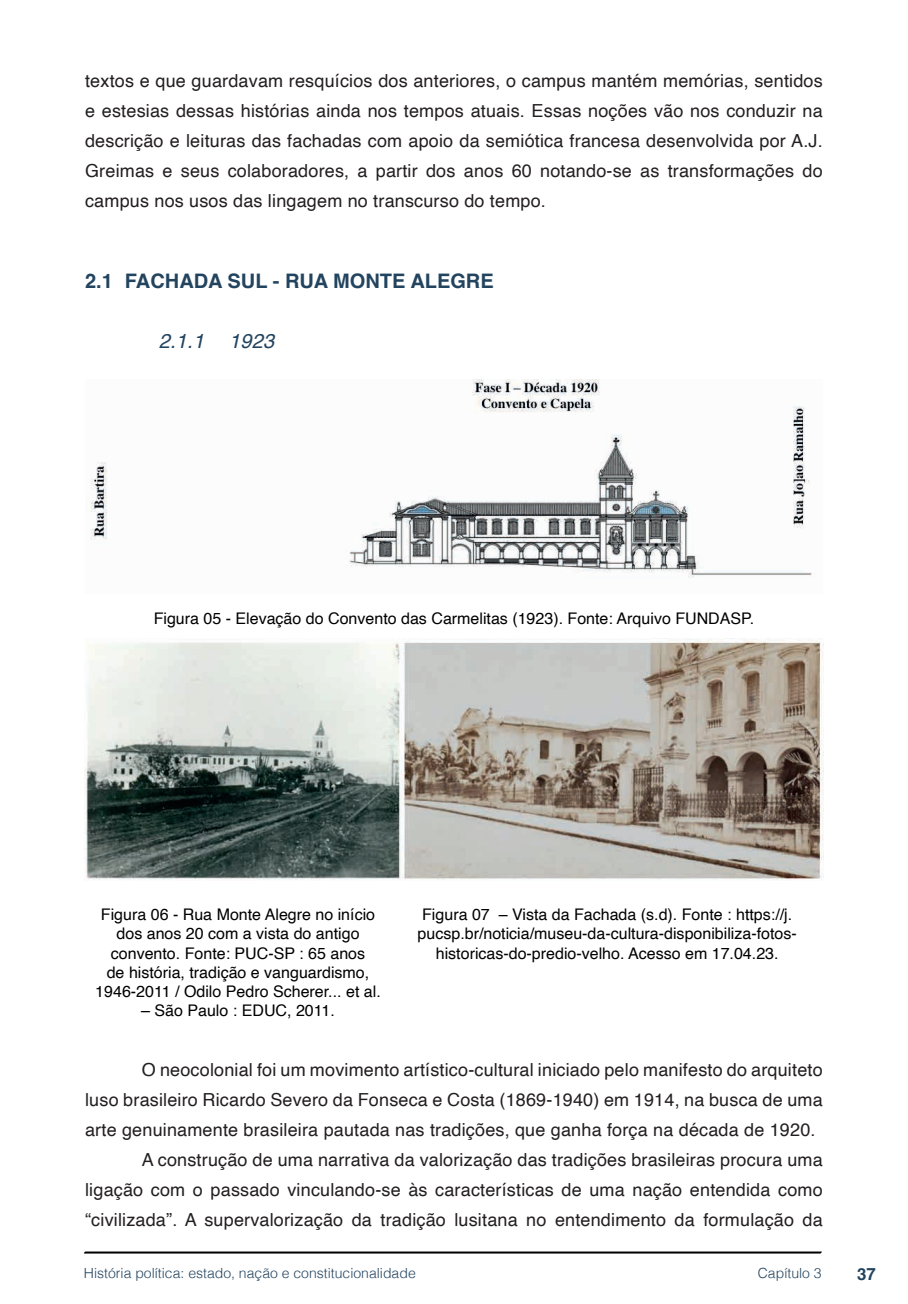
<style>
.page{position:relative;width:908px;height:1304px;background:#fff}
.page>*{position:absolute;margin:0;border:0;box-sizing:border-box;transform-origin:0 0}
.t1{font:700 20px "Helvetica";color:#23445f}
.t2{font:italic 20px "Helvetica";color:#23445f}
.t3{font:18px/30px "Helvetica";letter-spacing:.01em;color:#231f20;text-align:justify}
.t4{font:700 16.8px "Helvetica";color:#23445f}
.t5{font:16px/19.2px "Helvetica";color:#000;text-align:center}
.t6{font:300 14px "Helvetica";color:#23445f}
</style>
<div class="page">
<svg style="left:84px;top:1251px;width:737px;height:3px;background:#515151"></svg>
<img style="left:90px;top:379px;width:722px;height:199px">
<img style="left:85px;top:639px;width:737px;height:242px">
<p class="t3" style="left:85px;top:66px;width:738px">textos e que guardavam resquícios dos anteriores, o campus mantém memórias, sentidos e estesias dessas histórias ainda nos tempos atuais. Essas noções vão nos conduzir na descrição e leituras das fachadas com apoio da semiótica francesa desenvolvida por A.J.<br>Greimas e seus colaboradores, a partir dos anos 60 notando-se as transformações do campus nos usos das lingagem no transcurso do tempo.</p>
<p class="t1" style="left:85px;top:269px;width:410px">2.1 FACHADA SUL - RUA MONTE ALEGRE</p>
<p class="t2" style="left:159px;top:325px;width:47px">2.1.1</p>
<p class="t2" style="left:229px;top:325px;width:47px">1923</p>
<p class="t5" style="left:154px;top:610px;width:602px">Figura 05 - Elevação do Convento das Carmelitas (1923). Fonte: Arquivo FUNDASP.</p>
<p class="t5" style="left:95px;top:905px;width:287px">Figura 06 - Rua Monte Alegre no início dos anos 20 com a vista do antigo convento. Fonte: PUC-SP : 65 anos<br>de história, tradição e vanguardismo, 1946-2011 / Odilo Pedro Scherer... et al.</p>
<p class="t5" style="left:141px;top:1001px;width:195px">– São Paulo : EDUC, 2011.</p>
<p class="t5" style="left:417px;top:905px;width:380px">Figura 07 – Vista da Fachada (s.d). Fonte : https://j. pucsp.br/noticia/museu-da-cultura-disponibiliza-fotos&shy;historicas-do-predio-velho. Acesso em 17.04.23.</p>
<p class="t3" style="left:142px;top:1055px;width:682px">O neocolonial foi um movimento artístico-cultural iniciado pelo manifesto do arquiteto</p>
<p class="t3" style="left:85px;top:1085px;width:738px">luso brasileiro Ricardo Severo da Fonseca e Costa (1869-1940) em 1914, na busca de uma</p>
<p class="t3" style="left:85px;top:1115px;width:731px">arte genuinamente brasileira pautada nas tradições, que ganha força na década de 1920.</p>
<p class="t3" style="left:142px;top:1145px;width:682px">A construção de uma narrativa da valorização das tradições brasileiras procura uma</p>
<p class="t3" style="left:85px;top:1175px;width:738px">ligação com o passado vinculando-se às características de uma nação entendida como</p>
<p class="t3" style="left:85px;top:1205px;width:738px">“civilizada”. A supervalorização da tradição lusitana no entendimento da formulação da</p>
<p class="t6" style="left:84px;top:1261px;width:333px">História política: estado, nação e constitucionalidade</p>
<p class="t6" style="left:757px;top:1261px;width:65px">Capítulo 3</p>
<p class="t4" style="left:856px;top:1264px;width:20px">37</p>
</div>
